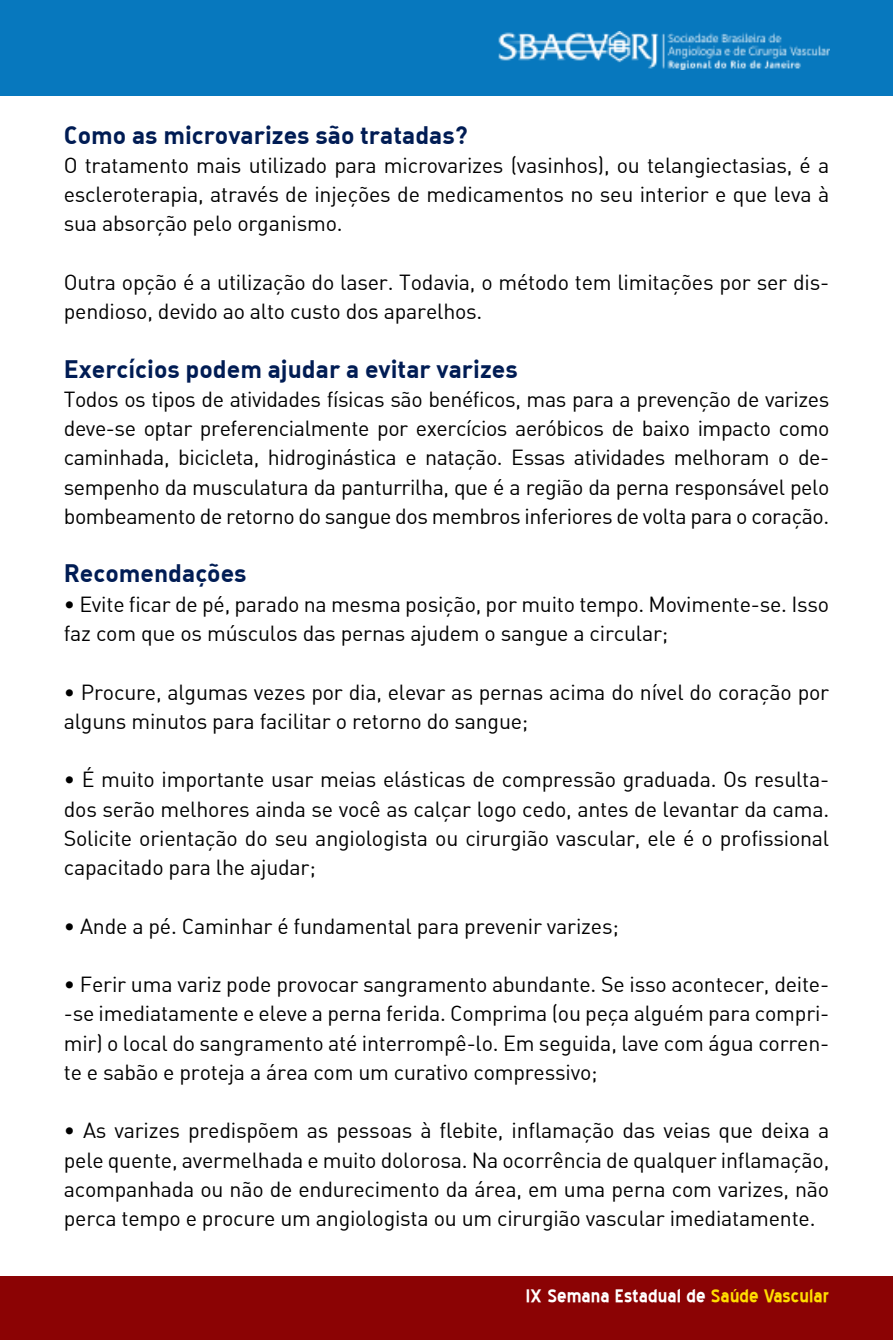
<style>
.page{position:relative;width:893px;height:1340px;background:#fff}
.page>*{position:absolute;margin:0;border:0;box-sizing:border-box;transform-origin:0 0}
.t1{font:700 24.75px "DIN Alternate";color:#001c54}
.t2{font:700 22.5px "Blue Highway";color:#fff}
.t3{font:21.38px/29.2px "DIN Alternate";letter-spacing:-.01em;color:#000;text-align:justify}
.s1{color:#fd0}
</style>
<div class="page">
<div style="left:0;top:0;width:893px;height:96px;background:#0778be"></div>
<div style="left:0;top:1276px;width:893px;height:63px;background:#8b0304"></div>
<img style="left:498px;top:32px;width:331px;height:37px">
<p class="t1" style="left:64px;top:118px;width:406px">Como as microvarizes são tratadas?</p>
<p class="t3" style="left:64px;top:150px;width:767px">O tratamento mais utilizado para microvarizes (vasinhos), ou telangiectasias, é a escleroterapia, através de injeções de medicamentos no seu interior e que leva à sua absorção pelo organismo.</p>
<p class="t3" style="left:64px;top:267px;width:767px">Outra opção é a utilização do laser. Todavia, o método tem limitações por ser dis&shy;pendioso, devido ao alto custo dos aparelhos.</p>
<p class="t1" style="left:64px;top:352px;width:456px">Exercícios podem ajudar a evitar varizes</p>
<p class="t3" style="left:64px;top:384px;width:767px">Todos os tipos de atividades físicas são benéficos, mas para a prevenção de varizes deve-se optar preferencialmente por exercícios aeróbicos de baixo impacto como caminhada, bicicleta, hidroginástica e natação. Essas atividades melhoram o de&shy;sempenho da musculatura da panturrilha, que é a região da perna responsável pelo bombeamento de retorno do sangue dos membros inferiores de volta para o coração.</p>
<p class="t1" style="left:64px;top:557px;width:184px">Recomendações</p>
<p class="t3" style="left:64px;top:589px;width:767px">• Evite ficar de pé, parado na mesma posição, por muito tempo. Movimente-se. Isso faz com que os músculos das pernas ajudem o sangue a circular;</p>
<p class="t3" style="left:64px;top:676px;width:767px">• Procure, algumas vezes por dia, elevar as pernas acima do nível do coração por alguns minutos para facilitar o retorno do sangue;</p>
<p class="t3" style="left:64px;top:764px;width:767px">• É muito importante usar meias elásticas de compressão graduada. Os resulta&shy;dos serão melhores ainda se você as calçar logo cedo, antes de levantar da cama.<br>Solicite orientação do seu angiologista ou cirurgião vascular, ele é o profissional capacitado para lhe ajudar;</p>
<p class="t3" style="left:64px;top:910px;width:556px">• Ande a pé. Caminhar é fundamental para prevenir varizes;</p>
<p class="t3" style="left:64px;top:969px;width:767px">• Ferir uma variz pode provocar sangramento abundante. Se isso acontecer, deite--se imediatamente e eleve a perna ferida. Comprima (ou peça alguém para compri&shy;mir) o local do sangramento até interrompê-lo. Em seguida, lave com água corren&shy;te e sabão e proteja a área com um curativo compressivo;</p>
<p class="t3" style="left:64px;top:1115px;width:767px">• As varizes predispõem as pessoas à flebite, inflamação das veias que deixa a pele quente, avermelhada e muito dolorosa. Na ocorrência de qualquer inflamação, acompanhada ou não de endurecimento da área, em uma perna com varizes, não perca tempo e procure um angiologista ou um cirurgião vascular imediatamente.</p>
<p class="t2" style="left:526px;top:1285px;width:305px">IX Semana Estadual de <span class="s1">Saúde Vascular</span></p>
</div>
